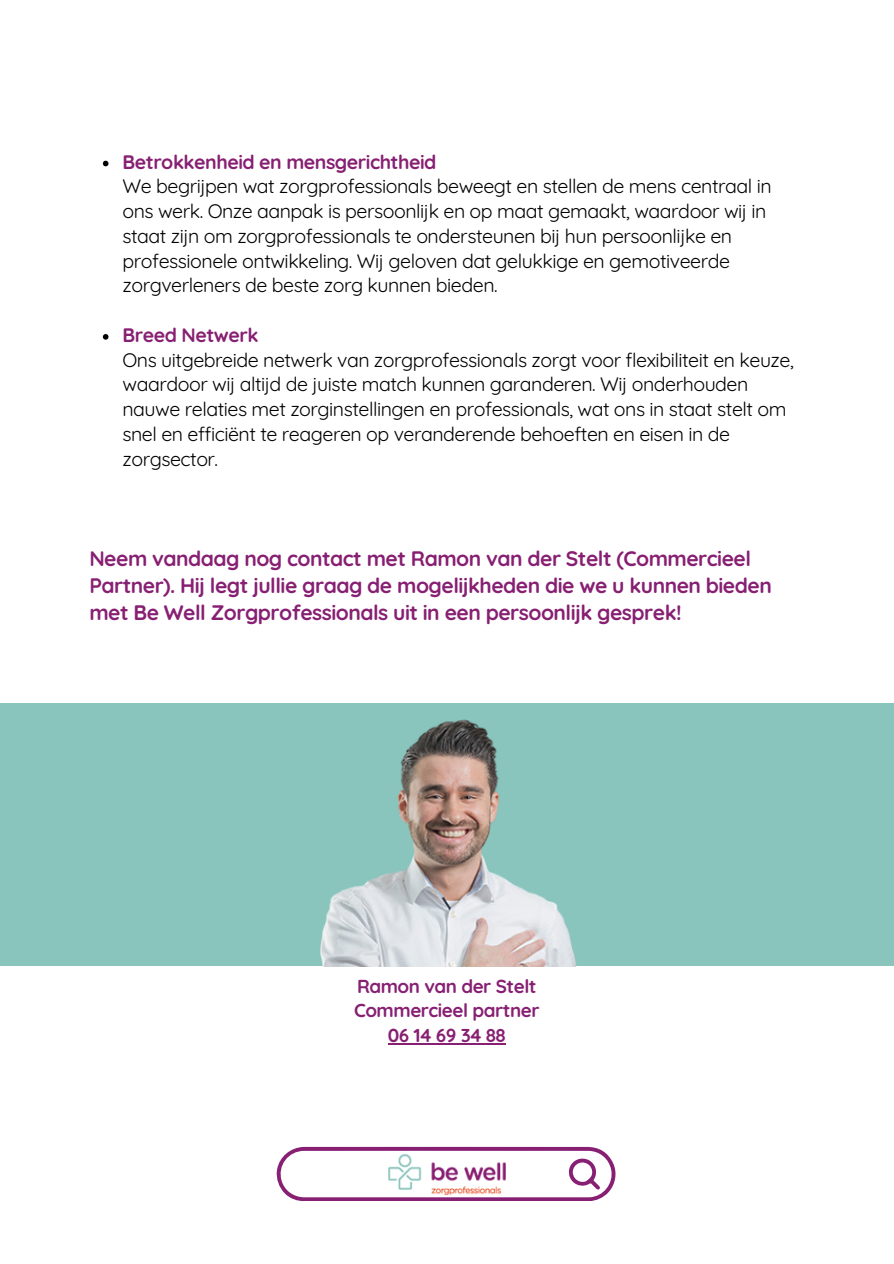
<style>
.page{position:relative;width:894px;height:1264px;background:#fff}
.page>*{position:absolute;margin:0;border:0;box-sizing:border-box;transform-origin:0 0}
.t1{font:700 21px/27px "Quicksand";letter-spacing:-.025em;color:#871f72}
.t2{font:19.5px/24.8px "Quicksand";letter-spacing:-.025em;color:#000}
.t3{font:700 18.75px "Quicksand";letter-spacing:-.025em;color:#871f72}
.s1{font-weight:700;color:#871f72}
</style>
<div class="page">
<svg style="left:276px;top:1146px;width:340px;height:54px"></svg>
<div style="left:0;top:703px;width:893px;height:263px;background:#89c4bd"></div>
<img style="left:320px;top:719px;width:257px;height:247px">
<img style="left:388px;top:1154px;width:117px;height:40px">
<svg style="left:103px;top:161px;width:5px;height:5px"></svg>
<svg style="left:103px;top:334px;width:5px;height:6px"></svg>
<hr style="left:387px;top:1043px;width:118px;height:1px;background:#871f72">
<h1 class="t2" style="left:122px;top:149px;width:650px"><span class="s1">Betrokkenheid en mensgerichtheid<br></span>We begrijpen wat zorgprofessionals beweegt en stellen de mens centraal in ons werk. Onze aanpak is persoonlijk en op maat gemaakt, waardoor wij in staat zijn om zorgprofessionals te ondersteunen bij hun persoonlijke en professionele ontwikkeling. Wij geloven dat gelukkige en gemotiveerde zorgverleners de beste zorg kunnen bieden.</h1>
<p class="t2" style="left:122px;top:322px;width:672px"><span class="s1">Breed Netwerk<br></span>Ons uitgebreide netwerk van zorgprofessionals zorgt voor flexibiliteit en keuze, waardoor wij altijd de juiste match kunnen garanderen. Wij onderhouden nauwe relaties met zorginstellingen en professionals, wat ons in staat stelt om snel en efficiënt te reageren op veranderende behoeften en eisen in de zorgsector.</p>
<p class="t1" style="left:89px;top:544px;width:683px">Neem vandaag nog contact met Ramon van der Stelt (Commercieel<br>Partner). Hij legt jullie graag de mogelijkheden die we u kunnen bieden met Be Well Zorgprofessionals uit in een persoonlijk gesprek!</p>
<p class="t3" style="left:357px;top:973px;width:181px">Ramon van der Stelt</p>
<p class="t3" style="left:354px;top:998px;width:187px">Commercieel partner</p>
<p class="t3" style="left:387px;top:1023px;width:119px">06 14 69 34 88</p>
</div>
